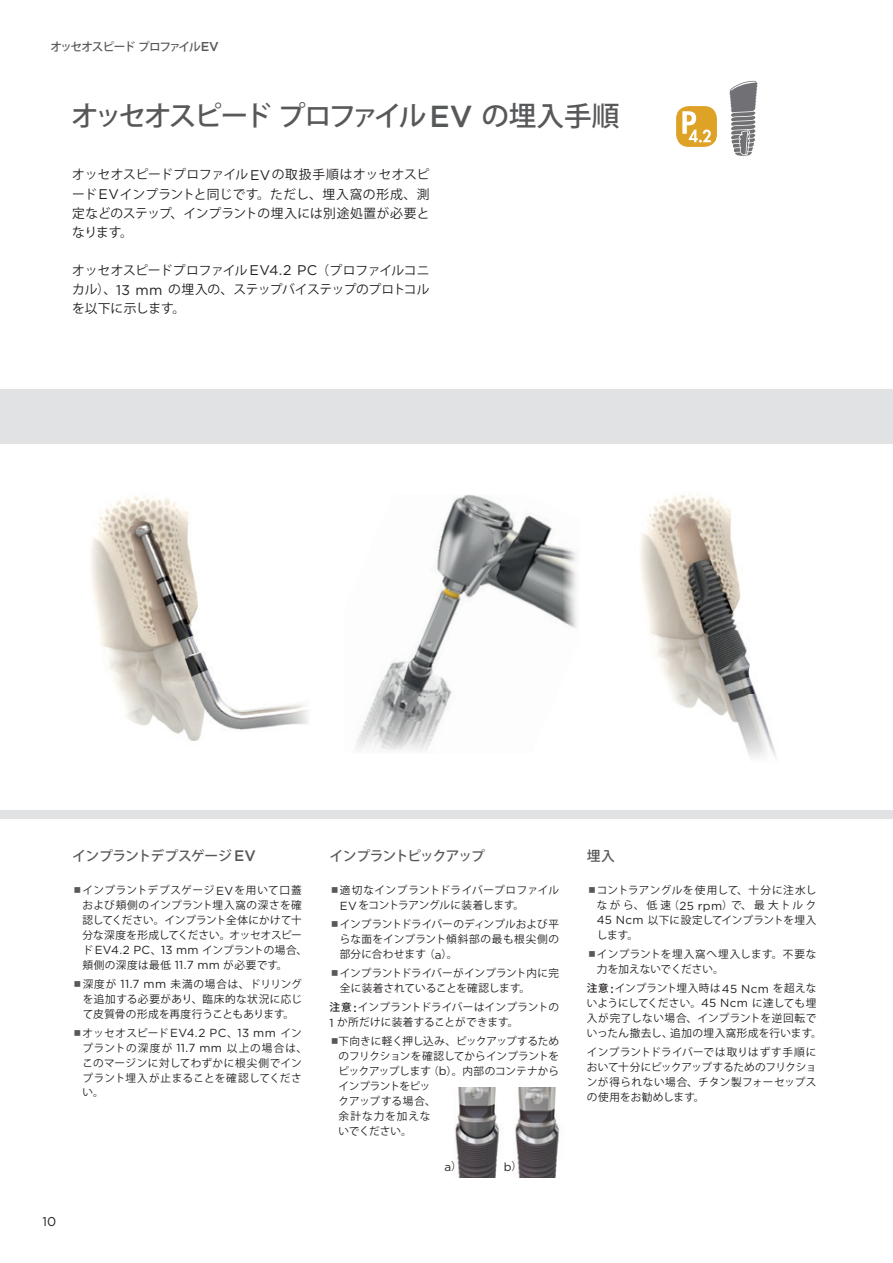
<style>
.page{position:relative;width:893px;height:1263px;background:#fff}
.page>*{position:absolute;margin:0;border:0;box-sizing:border-box;transform-origin:0 0}
.t1{font:500 27.6px "Koz Go Pro";letter-spacing:-.07em;color:#57585a}
.t2{font:500 13.8px "Koz Go Pro";letter-spacing:-.02em;color:#57585a}
.t3{font:500 13.8px "Koz Go Pro";letter-spacing:-.08em;color:#57585a}
.t4{font:500 13.8px "Koz Go Pro";letter-spacing:-.045em;color:#57585a}
.t5{font:12.75px/19.2px "Koz Go Pro";letter-spacing:-.01em;color:#231f20;text-align:justify}
.t6{font:12.75px "Gotham";color:#231f20}
.t7{font:500 11.7px "Koz Go Pro";letter-spacing:-.11em;color:#57585a}
.t8{font:11.7px "Gotham";color:#231f20}
.t9{font:10.65px/14.9px "Koz Go Pro";letter-spacing:.015em;color:#231f20}
.t10{font:10.65px/14.9px "Koz Go Pro";letter-spacing:-.015em;color:#231f20}
.t11{font:10.65px/14.9px "Koz Go Pro";letter-spacing:.035em;color:#231f20}
.s1{font-family:"Gotham";font-size:12.9px}
.s2{font-family:"Gotham";font-size:30.45px}
.s3{font-family:"Gotham";font-size:14.1px}
.s4{font-family:"Gotham";font-size:15.15px}
.s5{color:#57585a}
.s6{font-family:"Gotham";font-size:11.7px}
.s7{font-weight:500}
.s8{font-family:"Gotham";font-weight:500;font-size:11.7px}
.s9{font-family:"Koz Go Pro";font-size:10.65px}
</style>
<div class="page">
<div style="left:0;top:389px;width:893px;height:430px;background:#e1e2e4"></div>
<div style="left:0;top:444px;width:893px;height:366px;background:#fff"></div>
<img style="left:91px;top:495px;width:217px;height:246px">
<img style="left:355px;top:494px;width:222px;height:258px">
<img style="left:640px;top:493px;width:136px;height:265px">
<svg style="left:729px;top:81px;width:29px;height:75px"></svg>
<div style="left:676px;top:106px;width:41px;height:41px;background:#dda226;border-radius:13px"></div>
<svg style="left:682px;top:111px;width:29px;height:32px"></svg>
<img style="left:454px;top:1087px;width:46px;height:90px">
<img style="left:514px;top:1087px;width:45px;height:90px">
<p class="t7" style="left:51px;top:39px;width:170px">オッセオスピードプロファイル<span class="s1">EV</span></p>
<h1 class="t1" style="left:71px;top:99px;width:550px">オッセオスピードプロファイル <span class="s2">EV</span> の埋入手順</h1>
<p class="t5" style="left:72px;top:165px;width:359px">オッセオスピードプロファイル<span class="s3">EV</span>の取扱手順はオッセオスピード<span class="s3">EV</span>インプラントと同じです。ただし、埋入窩の形成、測定などのステップ、インプラントの埋入には別途処置が必要となります。</p>
<p class="t5" style="left:72px;top:261px;width:359px">オッセオスピードプロファイル <span class="s3">EV4.2 PC</span> （プロファイルコニカル）、<span class="s3">13 mm</span> の埋入の、ステップバイステップのプロトコルを以下に示します。</p>
<p class="t2" style="left:72px;top:847px;width:185px">インプラントデプスゲージ <span class="s4">EV</span></p>
<p class="t9" style="left:82px;top:883px;width:226px;text-indent:-10px"><span class="s5">■</span>インプラントデプスゲージ<span class="s6">EV</span>を用いて口蓋および頬側のインプラント埋入窩の深さを確認してください。インプラント全体にかけて十分な深度を形成してください。オッセオスピード<span class="s6">EV4.2 PC</span>、<span class="s6">13 mm</span> インプラントの場合、頬側の深度は最低 <span class="s6">11.7 mm</span> が必要です。</p>
<p class="t9" style="left:83px;top:977px;width:221px;text-align:justify;text-indent:-10px"><span class="s5">■</span>深度が <span class="s6">11.7 mm</span> 未満の場合は、ドリリングを追加する必要があり、臨床的な状況に応じて皮質骨の形成を再度行うこともあります。</p>
<p class="t11" style="left:83px;top:1026px;width:226px;text-indent:-10px"><span class="s5">■</span>オッセオスピード<span class="s6">EV4.2 PC</span>、<span class="s6">13 mm</span> インプラントの深度が <span class="s6">11.7 mm</span> 以上の場合は、このマージンに対してわずかに根尖側でインプラント埋入が止まることを確認してください。</p>
<p class="t6" style="left:43px;top:1214px;width:15px">10</p>
<p class="t3" style="left:330px;top:847px;width:157px">インプラントピックアップ</p>
<p class="t9" style="left:340px;top:883px;width:221px;text-indent:-10px"><span class="s5">■</span>適切なインプラントドライバープロファイル<br><span class="s6">EV</span> をコントラアングルに装着します。</p>
<p class="t9" style="left:340px;top:917px;width:221px;text-align:justify;text-indent:-10px"><span class="s5">■</span>インプラントドライバーのディンプルおよび平らな面をインプラント傾斜部の最も根尖側の部分に合わせます（<span class="s6">a</span>）。</p>
<p class="t9" style="left:340px;top:966px;width:221px;text-indent:-10px"><span class="s5">■</span>インプラントドライバーがインプラント内に完全に装着されていることを確認します。</p>
<p class="t9" style="left:330px;top:1000px;width:231px"><span class="s7">注意</span><span class="s8">:</span>インプラントドライバーはインプラントの<br><span class="s6">1</span> か所だけに装着することができます。</p>
<p class="t10" style="left:339px;top:1034px;width:222px;text-indent:-9px"><span class="s5">■</span>下向きに軽く押し込み、ピックアップするためのフリクションを確認してからインプラントをピックアップします（<span class="s6">b</span>）。内部のコンテナからインプラントをピッ<br>クアップする場合、<br>余計な力を加えな<br>いでください。</p>
<p class="t8" style="left:444px;top:1159px;width:19px">a<span class="s9">）</span></p>
<p class="t8" style="left:504px;top:1159px;width:20px">b<span class="s9">）</span></p>
<p class="t4" style="left:587px;top:847px;width:30px">埋入</p>
<p class="t9" style="left:597px;top:883px;width:221px;text-align:justify;text-indent:-10px"><span class="s5">■</span>コントラアングルを使用して、十分に注水しながら、低速（<span class="s6">25 rpm</span>）で、最大トルク<span class="s6">45 Ncm</span> 以下に設定してインプラントを埋入します。</p>
<p class="t9" style="left:597px;top:947px;width:221px;text-indent:-10px"><span class="s5">■</span>インプラントを埋入窩へ埋入します。不要な力を加えないでください。</p>
<p class="t9" style="left:587px;top:981px;width:236px"><span class="s7">注意</span><span class="s8">:</span>インプラント埋入時は<span class="s6">45 Ncm</span> を超えないようにしてください。<span class="s6">45 Ncm</span> に達しても埋入が完了しない場合、インプラントを逆回転でいったん撤去し、追加の埋入窩形成を行います。</p>
<p class="t9" style="left:587px;top:1045px;width:231px;text-align:justify">インプラントドライバーでは取りはずす手順において十分にピックアップするためのフリクションが得られない場合、チタン製フォーセップスの使用をお勧めします。</p>
</div>
